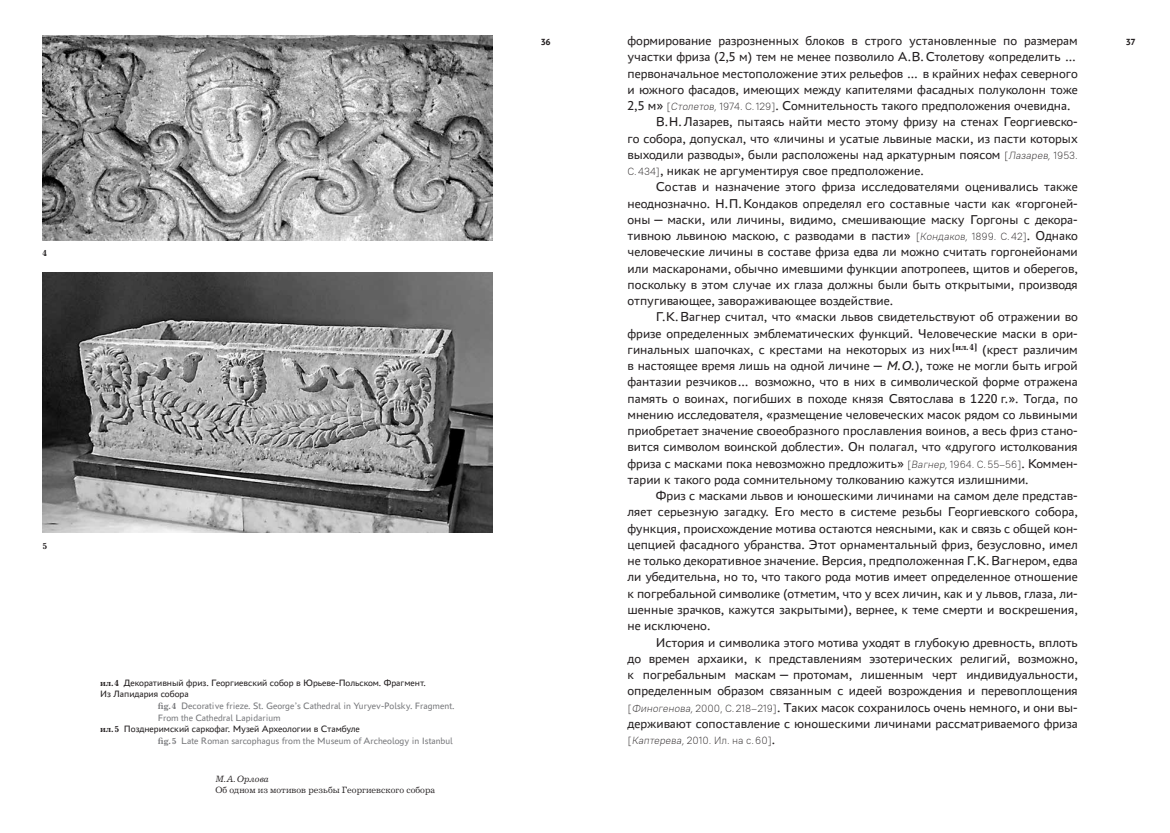
<style>
.page{position:relative;width:1170px;height:833px;background:#fff}
.page>*{position:absolute;margin:0;border:0;box-sizing:border-box;transform-origin:0 0}
.t1{font:13.5px "PT Astra Sans";color:#231f20}
.t2{font:300 10.38px "PT Root UI";color:#231f20}
.t3{font:9.75px "PT Astra Sans";color:#77787b}
.t4{font:9.75px "PT Astra Sans";color:#231f20}
.t5{font:9.38px "Journal";color:#231f20}
.t6{font:italic 9.38px "Journal";color:#231f20}
.t7{font:700 9.38px "PT Astra Sans";color:#231f20}
.t8{font:700 9px "Journal";color:#231f20}
.s1{font-family:"Journal";font-weight:700;font-size:9px}
.s2{font-family:"PT Root UI";font-weight:300;font-size:10.38px}
.s3{font-family:"PT Root UI";font-weight:300;font-style:italic;font-size:10.38px}
.s4{font-style:italic}
.s5{font-family:"PT Astra Sans";font-weight:400;font-size:13.5px}
</style>
<div class="page">
<img style="left:43px;top:35px;width:450px;height:205px">
<img style="left:43px;top:273px;width:450px;height:260px">
<p class="t8" style="left:43px;top:248px;width:6px">4</p>
<p class="t8" style="left:43px;top:540px;width:6px">5</p>
<p class="t4" style="left:100px;top:676px;width:327px"><span class="s1">ил.4</span> Декоративный фриз. Георгиевский собор в Юрьеве-Польском. Фрагмент.</p>
<p class="t4" style="left:100px;top:688px;width:90px">Из Лапидария собора</p>
<p class="t3" style="left:158px;top:699px;width:298px"><span class="s1">fig.4</span> Decorative frieze. St. George’s Cathedral in Yuryev-Polsky. Fragment.</p>
<p class="t3" style="left:158px;top:711px;width:124px">From the Cathedral Lapidarium</p>
<p class="t4" style="left:100px;top:723px;width:261px"><span class="s1">ил.5</span> Позднеримский саркофаг. Музей Археологии в Стамбуле</p>
<p class="t3" style="left:158px;top:734px;width:296px"><span class="s1">fig.5</span> Late Roman sarcophagus from the Museum of Archeology in Istanbul</p>
<p class="t6" style="left:215px;top:773px;width:55px">М.А.Орлова</p>
<p class="t5" style="left:215px;top:784px;width:221px">Об одном из мотивов резьбы Георгиевского собора</p>
<p class="t7" style="left:541px;top:36px;width:11px">36</p>
<p class="t1" style="left:627px;top:32px;width:452px">формирование разрозненных блоков в строго установленные по размерам</p>
<p class="t7" style="left:1125px;top:36px;width:11px">37</p>
<p class="t1" style="left:627px;top:48px;width:451px">участки фриза (2,5 м) тем не менее позволило А.В.Столетову «определить …</p>
<p class="t1" style="left:627px;top:64px;width:451px">первоначальное местоположение этих рельефов … в крайних нефах северного</p>
<p class="t1" style="left:627px;top:81px;width:452px">и южного фасадов, имеющих между капителями фасадных полуколонн тоже</p>
<p class="t1" style="left:627px;top:97px;width:444px">2,5 м» <span class="s2">[</span><span class="s3">Столетов,</span><span class="s2">1974. С.129]</span>. Сомнительность такого предположения очевидна.</p>
<p class="t1" style="left:656px;top:113px;width:423px">В.Н.Лазарев, пытаясь найти место этому фризу на стенах Георгиевско-</p>
<p class="t1" style="left:627px;top:129px;width:451px">го собора, допускал, что «личины и усатые львиные маски, из пасти которых</p>
<p class="t1" style="left:627px;top:146px;width:452px">выходили разводы», были расположены над аркатурным поясом <span class="s2">[</span><span class="s3">Лазарев,</span> <span class="s2">1953.</span></p>
<p class="t1" style="left:627px;top:162px;width:298px"><span class="s2">С.434]</span>, никак не аргументируя свое предположение.</p>
<p class="t1" style="left:656px;top:178px;width:423px">Состав и назначение этого фриза исследователями оценивались также</p>
<p class="t1" style="left:627px;top:194px;width:452px">неоднозначно. Н.П.Кондаков определял его составные части как «горгоней-</p>
<p class="t1" style="left:627px;top:211px;width:451px">оны— маски, или личины, видимо, смешивающие маску Горгоны с декора-</p>
<p class="t1" style="left:627px;top:227px;width:452px">тивною львиною маскою, с разводами в пасти» <span class="s2">[</span><span class="s3">Кондаков,</span> <span class="s2">1899. С.42]</span>. Однако</p>
<p class="t1" style="left:627px;top:243px;width:452px">человеческие личины в составе фриза едва ли можно считать горгонейонами</p>
<p class="t1" style="left:627px;top:259px;width:452px">или маскаронами, обычно имевшими функции апотропеев, щитов и оберегов,</p>
<p class="t1" style="left:627px;top:276px;width:452px">поскольку в этом случае их глаза должны были быть открытыми, производя</p>
<p class="t1" style="left:627px;top:292px;width:267px">отпугивающее, завораживающее воздействие.</p>
<p class="t1" style="left:656px;top:308px;width:423px">Г.К.Вагнер считал, что «маски львов свидетельствуют об отражении во</p>
<p class="t1" style="left:627px;top:324px;width:451px">фризе определенных эмблематических функций. Человеческие маски в ори-</p>
<p class="t1" style="left:627px;top:341px;width:452px">гинальных шапочках, с крестами на некоторых из них <sup>[ил.4]</sup> (крест различим</p>
<p class="t1" style="left:627px;top:357px;width:451px">в настоящее время лишь на одной личине— <span class="s4">М.О.</span>), тоже не могли быть игрой</p>
<p class="t1" style="left:627px;top:373px;width:452px">фантазии резчиков… возможно, что в них в символической форме отражена</p>
<p class="t1" style="left:627px;top:389px;width:451px">память о воинах, погибших в походе князя Святослава в 1220 г.». Тогда, по</p>
<p class="t1" style="left:627px;top:406px;width:452px">мнению исследователя, «размещение человеческих масок рядом со львиными</p>
<p class="t1" style="left:627px;top:422px;width:452px">приобретает значение своеобразного прославления воинов, а весь фриз стано-</p>
<p class="t1" style="left:627px;top:438px;width:451px">вится символом воинской доблести». Он полагал, что «другого истолкования</p>
<p class="t1" style="left:627px;top:454px;width:452px">фриза с масками пока невозможно предложить» <span class="s2">[</span><span class="s3">Вагнер,</span><span class="s2">1964. С.55–56]</span>. Коммен-</p>
<p class="t1" style="left:627px;top:471px;width:402px">тарии к такого рода сомнительному толкованию кажутся излишними.</p>
<p class="t1" style="left:656px;top:487px;width:423px">Фриз с масками львов и юношескими личинами на самом деле представ-</p>
<p class="t1" style="left:627px;top:503px;width:452px">ляет серьезную загадку. Его место в системе резьбы Георгиевского собора,</p>
<p class="t1" style="left:627px;top:519px;width:452px">функция, происхождение мотива остаются неясными, как и связь с общей кон-</p>
<p class="t1" style="left:627px;top:536px;width:452px">цепцией фасадного убранства. Этот орнаментальный фриз, безусловно, имел</p>
<p class="t1" style="left:627px;top:552px;width:452px">не только декоративное значение. Версия, предположенная Г.К.Вагнером, едва</p>
<p class="t1" style="left:627px;top:568px;width:452px">ли убедительна, но то, что такого рода мотив имеет определенное отношение</p>
<p class="t1" style="left:627px;top:584px;width:452px">к погребальной символике (отметим, что у всех личин, как и у львов, глаза, ли-</p>
<p class="t1" style="left:627px;top:601px;width:451px">шенные зрачков, кажутся закрытыми), вернее, к теме смерти и воскрешения,</p>
<p class="t1" style="left:627px;top:617px;width:84px">не исключено.</p>
<p class="t1" style="left:656px;top:633px;width:423px">История и символика этого мотива уходят в глубокую древность, вплоть</p>
<p class="t1" style="left:627px;top:649px;width:451px">до времен архаики, к представлениям эзотерических религий, возможно,</p>
<p class="t1" style="left:627px;top:666px;width:451px">к погребальным маскам— протомам, лишенным черт индивидуальности,</p>
<p class="t1" style="left:627px;top:682px;width:452px">определенным образом связанным с идеей возрождения и перевоплощения</p>
<p class="t1" style="left:627px;top:698px;width:452px"><span class="s2">[</span><span class="s3">Финогенова,</span><span class="s2">2000, С.218–219]</span>. Таких масок сохранилось очень немного, и они вы-</p>
<p class="t1" style="left:627px;top:714px;width:451px">держивают сопоставление с юношескими личинами рассматриваемого фриза</p>
<p class="t2" style="left:627px;top:733px;width:149px">[<span class="s4">Каптерева,</span>2010. Ил. на с.60]<span class="s5">.</span></p>
</div>
